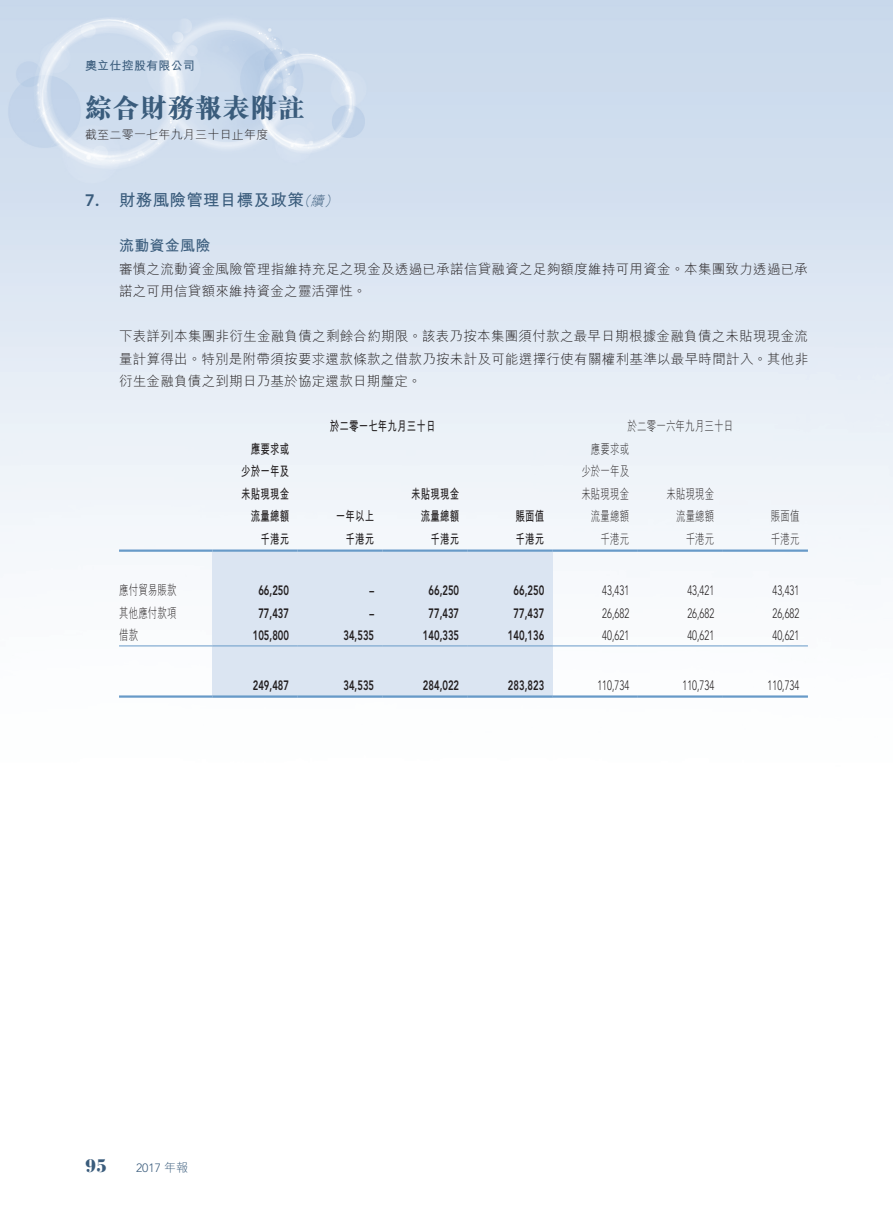
<style>
.page{position:relative;width:893px;height:1212px;background:#fff}
.page>*{position:absolute;margin:0;border:0;box-sizing:border-box;transform-origin:0 0}
.t1{font:800 27px "M Sung HK";letter-spacing:.02em;color:#3a5c7c}
.t2{font:900 18px "Bauer Bodoni Std";color:#3a5c7c}
._01_H1{font:700 16.5px "M Hei HK";letter-spacing:.02em;color:#3a5c7c}
._01_H1-2{font:800 16.5px "Avenir LT Std";color:#3a5c7c}
._02_H2{font:700 15px "M Hei HK";letter-spacing:.02em;color:#3a5c7c}
._00_txt{font:300 13.5px/22.5px "M Hei HK";letter-spacing:.02em;color:#231f20}
._50_Table_txt{font:800 13.5px "Avenir LT Std";color:#231f20;scale:.7 1}
._50_Table_txt-2{font:300 13.5px "Avenir LT Std";color:#231f20;scale:.7 1}
._50_Table_txt-3{font:300 13.5px "M Hei HK";letter-spacing:.02em;color:#231f20;scale:.7 1}
._50_Table_txt-4{font:700 13.5px "M Hei HK";letter-spacing:.02em;color:#231f20;scale:.7 1}
._01_H1-3{font:italic 300 13.5px "M Hei HK";color:#3a5c7c}
.t3{font:300 12px "M Hei HK";letter-spacing:.02em;color:#231f20}
.t4{font:700 12px "M Hei HK";letter-spacing:.02em;color:#3a5c7c}
.t5{font:300 12px "Avenir LT Std";color:#3a5c7c}
.s1{font-family:"M Hei HK"}
</style>
<div class="page">
<div style="left:213px;top:552px;width:85px;height:22px;background:#dbe5f2"></div>
<div style="left:298px;top:552px;width:85px;height:22px;background:#dbe5f2"></div>
<div style="left:383px;top:552px;width:85px;height:22px;background:#dbe5f2"></div>
<div style="left:468px;top:552px;width:85px;height:22px;background:#dbe5f2"></div>
<div style="left:213px;top:574px;width:85px;height:23px;background:#dbe5f2"></div>
<div style="left:298px;top:574px;width:85px;height:23px;background:#dbe5f2"></div>
<div style="left:383px;top:574px;width:85px;height:23px;background:#dbe5f2"></div>
<div style="left:468px;top:574px;width:85px;height:23px;background:#dbe5f2"></div>
<div style="left:213px;top:597px;width:85px;height:22px;background:#dbe5f2"></div>
<div style="left:298px;top:597px;width:85px;height:22px;background:#dbe5f2"></div>
<div style="left:383px;top:597px;width:85px;height:22px;background:#dbe5f2"></div>
<div style="left:468px;top:597px;width:85px;height:22px;background:#dbe5f2"></div>
<div style="left:213px;top:619px;width:85px;height:23px;background:#dbe5f2"></div>
<div style="left:298px;top:619px;width:85px;height:23px;background:#dbe5f2"></div>
<div style="left:383px;top:619px;width:85px;height:23px;background:#dbe5f2"></div>
<div style="left:468px;top:619px;width:85px;height:23px;background:#dbe5f2"></div>
<hr style="left:213px;top:642px;width:85px;height:4px;background:#dbe5f2">
<hr style="left:298px;top:642px;width:85px;height:4px;background:#dbe5f2">
<hr style="left:383px;top:642px;width:85px;height:4px;background:#dbe5f2">
<hr style="left:468px;top:642px;width:85px;height:4px;background:#dbe5f2">
<div style="left:213px;top:646px;width:85px;height:23px;background:#dbe5f2"></div>
<div style="left:298px;top:646px;width:85px;height:23px;background:#dbe5f2"></div>
<div style="left:383px;top:646px;width:85px;height:23px;background:#dbe5f2"></div>
<div style="left:468px;top:646px;width:85px;height:23px;background:#dbe5f2"></div>
<div style="left:213px;top:669px;width:85px;height:22px;background:#dbe5f2"></div>
<div style="left:298px;top:669px;width:85px;height:22px;background:#dbe5f2"></div>
<div style="left:383px;top:669px;width:85px;height:22px;background:#dbe5f2"></div>
<div style="left:468px;top:669px;width:85px;height:22px;background:#dbe5f2"></div>
<div style="left:213px;top:691px;width:85px;height:7px;background:#dbe5f2"></div>
<div style="left:298px;top:691px;width:85px;height:7px;background:#dbe5f2"></div>
<div style="left:383px;top:691px;width:85px;height:7px;background:#dbe5f2"></div>
<div style="left:468px;top:691px;width:85px;height:7px;background:#dbe5f2"></div>
<hr style="left:119px;top:549px;width:94px;height:3px;background:#679ac8">
<hr style="left:213px;top:549px;width:85px;height:3px;background:#679ac8">
<hr style="left:298px;top:549px;width:85px;height:3px;background:#679ac8">
<hr style="left:383px;top:549px;width:85px;height:3px;background:#679ac8">
<hr style="left:468px;top:549px;width:85px;height:3px;background:#679ac8">
<hr style="left:553px;top:549px;width:85px;height:3px;background:#679ac8">
<hr style="left:638px;top:549px;width:85px;height:3px;background:#679ac8">
<hr style="left:723px;top:549px;width:85px;height:3px;background:#679ac8">
<hr style="left:119px;top:645px;width:94px;height:1px;background:#679ac8">
<hr style="left:213px;top:645px;width:85px;height:1px;background:#679ac8">
<hr style="left:298px;top:645px;width:85px;height:1px;background:#679ac8">
<hr style="left:383px;top:645px;width:85px;height:1px;background:#679ac8">
<hr style="left:468px;top:645px;width:85px;height:1px;background:#679ac8">
<hr style="left:553px;top:645px;width:85px;height:1px;background:#679ac8">
<hr style="left:638px;top:645px;width:85px;height:1px;background:#679ac8">
<hr style="left:723px;top:645px;width:85px;height:1px;background:#679ac8">
<hr style="left:119px;top:695px;width:94px;height:3px;background:#679ac8">
<hr style="left:213px;top:695px;width:85px;height:3px;background:#679ac8">
<hr style="left:298px;top:695px;width:85px;height:3px;background:#679ac8">
<hr style="left:383px;top:695px;width:85px;height:3px;background:#679ac8">
<hr style="left:468px;top:695px;width:85px;height:3px;background:#679ac8">
<hr style="left:553px;top:695px;width:85px;height:3px;background:#679ac8">
<hr style="left:638px;top:695px;width:85px;height:3px;background:#679ac8">
<hr style="left:723px;top:695px;width:85px;height:3px;background:#679ac8">
<p class="t4" style="left:85px;top:57px;width:111px">奧立仕控股有限公司</p>
<h1 class="t1" style="left:85px;top:94px;width:221px">綜合財務報表附註</h1>
<p class="t3" style="left:85px;top:129px;width:185px">截至二零一七年九月三十日止年度</p>
<p class="_01_H1-2" style="left:85px;top:191px;width:16px">7.</p>
<p class="_01_H1" style="left:119px;top:188px;width:186px">財務風險管理目標及政策</p>
<p class="_01_H1-3" style="left:311px;top:194px;width:18px">續</p>
<p class="_01_H1-3" style="left:297px;top:194px;width:18px">（</p>
<p class="_01_H1-3" style="left:324px;top:194px;width:18px">(</p>
<p class="_02_H2" style="left:119px;top:235px;width:93px">流動資金風險</p>
<p class="_00_txt" style="left:119px;top:257px;width:690px">審慎之流動資金風險管理指維持充足之現金及透過已承諾信貸融資之足夠額度維持可用資金。本集團致力透過已承諾之可用信貸額來維持資金之靈活彈性。</p>
<p class="_00_txt" style="left:119px;top:325px;width:691px;text-align:justify">下表詳列本集團非衍生金融負債之剩餘合約期限。該表乃按本集團須付款之最早日期根據金融負債之未貼現現金流量計算得出。特別是附帶須按要求還款條款之借款乃按未計及可能選擇行使有關權利基準以最早時間計入。其他非衍生金融負債之到期日乃基於協定還款日期釐定。</p>
<p class="_50_Table_txt-3" style="left:627px;top:419px;width:153px">於二零一六年九月三十日</p>
<p class="_50_Table_txt-4" style="left:330px;top:416px;width:153px">於二零一七年九月三十日</p>
<p class="_50_Table_txt-4" style="left:251px;top:439px;width:56px">應要求或</p>
<p class="_50_Table_txt-4" style="left:241px;top:461px;width:70px">少於一年及</p>
<p class="_50_Table_txt-4" style="left:241px;top:484px;width:70px">未貼現現金</p>
<p class="_50_Table_txt-4" style="left:251px;top:506px;width:56px">流量總額</p>
<p class="_50_Table_txt-4" style="left:336px;top:506px;width:56px">一年以上</p>
<p class="_50_Table_txt-4" style="left:411px;top:484px;width:70px">未貼現現金</p>
<p class="_50_Table_txt-4" style="left:421px;top:506px;width:56px">流量總額</p>
<p class="_50_Table_txt-4" style="left:516px;top:506px;width:43px">賬面值</p>
<p class="_50_Table_txt-3" style="left:591px;top:442px;width:56px">應要求或</p>
<p class="_50_Table_txt-3" style="left:581px;top:464px;width:70px">少於一年及</p>
<p class="_50_Table_txt-3" style="left:581px;top:487px;width:70px">未貼現現金</p>
<p class="_50_Table_txt-3" style="left:591px;top:509px;width:56px">流量總額</p>
<p class="_50_Table_txt-3" style="left:666px;top:487px;width:70px">未貼現現金</p>
<p class="_50_Table_txt-3" style="left:676px;top:509px;width:56px">流量總額</p>
<p class="_50_Table_txt-3" style="left:771px;top:509px;width:43px">賬面值</p>
<p class="_50_Table_txt-4" style="left:260px;top:529px;width:43px">千港元</p>
<p class="_50_Table_txt-4" style="left:345px;top:529px;width:43px">千港元</p>
<p class="_50_Table_txt-4" style="left:430px;top:529px;width:43px">千港元</p>
<p class="_50_Table_txt-4" style="left:516px;top:529px;width:43px">千港元</p>
<p class="_50_Table_txt-3" style="left:601px;top:532px;width:43px">千港元</p>
<p class="_50_Table_txt-3" style="left:686px;top:532px;width:43px">千港元</p>
<p class="_50_Table_txt-3" style="left:771px;top:532px;width:43px">千港元</p>
<p class="_50_Table_txt-3" style="left:119px;top:583px;width:84px">應付貿易賬款</p>
<p class="_50_Table_txt" style="left:258px;top:582px;width:45px">66,250</p>
<p class="_50_Table_txt" style="left:369px;top:582px;width:8px">–</p>
<p class="_50_Table_txt" style="left:428px;top:582px;width:45px">66,250</p>
<p class="_50_Table_txt" style="left:513px;top:582px;width:45px">66,250</p>
<p class="_50_Table_txt-2" style="left:602px;top:582px;width:40px">43,431</p>
<p class="_50_Table_txt-2" style="left:687px;top:582px;width:40px">43,421</p>
<p class="_50_Table_txt-2" style="left:772px;top:582px;width:40px">43,431</p>
<p class="_50_Table_txt-3" style="left:119px;top:606px;width:84px">其他應付款項</p>
<p class="_50_Table_txt" style="left:258px;top:605px;width:45px">77,437</p>
<p class="_50_Table_txt" style="left:369px;top:605px;width:8px">–</p>
<p class="_50_Table_txt" style="left:428px;top:605px;width:45px">77,437</p>
<p class="_50_Table_txt" style="left:513px;top:605px;width:45px">77,437</p>
<p class="_50_Table_txt-2" style="left:602px;top:605px;width:40px">26,682</p>
<p class="_50_Table_txt-2" style="left:687px;top:605px;width:40px">26,682</p>
<p class="_50_Table_txt-2" style="left:772px;top:605px;width:40px">26,682</p>
<p class="_50_Table_txt-3" style="left:119px;top:628px;width:29px">借款</p>
<p class="_50_Table_txt" style="left:253px;top:627px;width:53px">105,800</p>
<p class="_50_Table_txt" style="left:343px;top:627px;width:45px">34,535</p>
<p class="_50_Table_txt" style="left:423px;top:627px;width:53px">140,335</p>
<p class="_50_Table_txt" style="left:508px;top:627px;width:53px">140,136</p>
<p class="_50_Table_txt-2" style="left:602px;top:627px;width:40px">40,621</p>
<p class="_50_Table_txt-2" style="left:687px;top:627px;width:40px">40,621</p>
<p class="_50_Table_txt-2" style="left:772px;top:627px;width:40px">40,621</p>
<p class="_50_Table_txt" style="left:253px;top:677px;width:53px">249,487</p>
<p class="_50_Table_txt" style="left:343px;top:677px;width:45px">34,535</p>
<p class="_50_Table_txt" style="left:423px;top:677px;width:53px">284,022</p>
<p class="_50_Table_txt" style="left:508px;top:677px;width:53px">283,823</p>
<p class="_50_Table_txt-2" style="left:597px;top:677px;width:47px">110,734</p>
<p class="_50_Table_txt-2" style="left:682px;top:677px;width:47px">110,734</p>
<p class="_50_Table_txt-2" style="left:767px;top:677px;width:47px">110,734</p>
<h2 class="t2" style="left:85px;top:1154px;width:24px">95</h2>
<p class="t5" style="left:136px;top:1161px;width:53px">2017 <span class="s1">年報</span></p>
</div>
